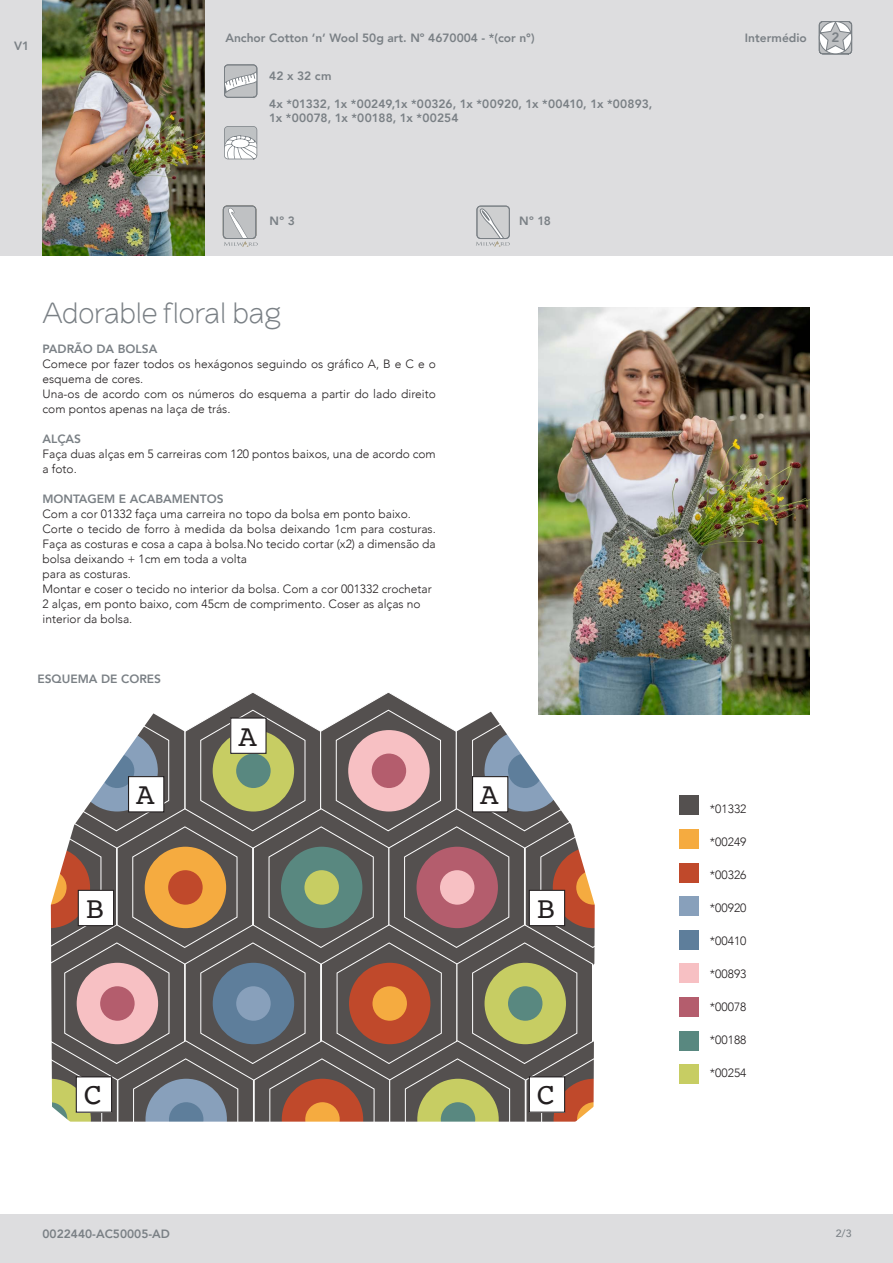
<style>
.page{position:relative;width:893px;height:1263px;background:#fff}
.page>*{position:absolute;margin:0;border:0;box-sizing:border-box;transform-origin:0 0}
.t1{font:30.6px "Courier";color:#231f20}
.t2{font:300 30px "Brownstone Sans";letter-spacing:-.015em;color:#7a8085}
.Number_of_Difficulty{font:800 13.5px "Avenir";color:#7a8085}
.t3{font:300 12px/15px "Avenir";color:#231f20}
.Design_No{font:800 12px/14.2px "Avenir";color:#7a8085}
.Image_description{font:800 12px "Avenir";color:#7a8085}
.t4{font:500 10.5px "Avenir";color:#7a8085}
</style>
<div class="page">
<svg style="left:161px;top:692px;width:324px;height:430px;background:#7f7269"></svg>
<svg style="left:50px;top:713px;width:111px;height:409px"></svg>
<svg style="left:485px;top:711px;width:231px;height:411px"></svg>
<div style="left:231px;top:718px;width:35px;height:35px;background:#fff"></div>
<div style="left:230px;top:717px;width:37px;height:37px;border:1px solid #231f20"></div>
<div style="left:78px;top:890px;width:36px;height:36px;background:#fff"></div>
<div style="left:78px;top:890px;width:36px;height:36px;border:1px solid #231f20"></div>
<div style="left:76px;top:1077px;width:36px;height:35px;background:#fff"></div>
<div style="left:76px;top:1076px;width:36px;height:37px;border:1px solid #231f20"></div>
<div style="left:529px;top:890px;width:36px;height:36px;background:#fff"></div>
<div style="left:529px;top:890px;width:36px;height:36px;border:1px solid #231f20"></div>
<div style="left:529px;top:1077px;width:36px;height:35px;background:#fff"></div>
<div style="left:529px;top:1076px;width:36px;height:37px;border:1px solid #231f20"></div>
<div style="left:129px;top:777px;width:35px;height:35px;background:#fff"></div>
<div style="left:128px;top:776px;width:36px;height:36px;border:1px solid #231f20"></div>
<div style="left:473px;top:777px;width:35px;height:35px;background:#fff"></div>
<div style="left:472px;top:776px;width:36px;height:36px;border:1px solid #231f20"></div>
<div style="left:0;top:1214px;width:893px;height:49px;background:#dddddf"></div>
<div style="left:0;top:0;width:893px;height:255px;background:#dddddf"></div>
<svg style="left:819px;top:21px;width:33px;height:33px"></svg>
<svg style="left:224px;top:126px;width:33px;height:33px"></svg>
<svg style="left:224px;top:65px;width:33px;height:33px"></svg>
<svg style="left:476px;top:208px;width:34px;height:39px"></svg>
<div style="left:477px;top:206px;width:33px;height:33px;border:1px solid #7a8085;border-radius:4px"></div>
<div style="left:679px;top:963px;width:20px;height:20px;background:#f7c0c3"></div>
<div style="left:679px;top:997px;width:20px;height:20px;background:#b45d6d"></div>
<div style="left:679px;top:863px;width:20px;height:19px;background:#c0492b"></div>
<div style="left:679px;top:896px;width:20px;height:20px;background:#88a0bb"></div>
<div style="left:679px;top:1031px;width:20px;height:19px;background:#598880"></div>
<div style="left:679px;top:829px;width:20px;height:20px;background:#f5ab40"></div>
<div style="left:679px;top:930px;width:20px;height:19px;background:#5e7e9b"></div>
<div style="left:679px;top:1064px;width:20px;height:20px;background:#c7cd63"></div>
<div style="left:679px;top:795px;width:20px;height:20px;background:#54504f"></div>
<img style="left:538px;top:308px;width:272px;height:406px">
<img style="left:43px;top:0;width:161px;height:255px">
<svg style="left:223px;top:206px;width:35px;height:41px"></svg>
<p class="Image_description" style="left:14px;top:36px;width:17px">V1</p>
<p class="Design_No" style="left:225px;top:31px;width:311px">Anchor Cotton ‘n‘ Wool 50g art. Nº 4670004 - *(cor n°)</p>
<p class="Design_No" style="left:745px;top:31px;width:64px">Intermédio</p>
<p class="Design_No" style="left:269px;top:68px;width:64px">42 x 32 cm</p>
<p class="Design_No" style="left:269px;top:97px;width:385px">4x *01332, 1x *00249,1x *00326, 1x *00920, 1x *00410, 1x *00893,<br>1x *00078, 1x *00188, 1x *00254</p>
<p class="Number_of_Difficulty" style="left:831px;top:27px;width:9px">2</p>
<p class="Design_No" style="left:270px;top:214px;width:27px">Nº 3</p>
<p class="Design_No" style="left:519px;top:213px;width:33px">Nº 18</p>
<p class="t2" style="left:43px;top:295px;width:240px">Adorable floral bag</p>
<p class="Design_No" style="left:43px;top:341px;width:116px">PADRÃO DA BOLSA</p>
<p class="t3" style="left:43px;top:356px;width:395px">Comece por fazer todos os hexágonos seguindo os gráfico A, B e C e o esquema de cores.</p>
<p class="t3" style="left:43px;top:386px;width:395px">Una-os de acordo com os números do esquema a partir do lado direito com pontos apenas na laça de trás.</p>
<p class="Design_No" style="left:43px;top:431px;width:40px">ALÇAS</p>
<p class="t3" style="left:43px;top:446px;width:395px">Faça duas alças em 5 carreiras com 120 pontos baixos, una de acordo com a foto.</p>
<p class="Design_No" style="left:43px;top:491px;width:183px">MONTAGEM E ACABAMENTOS</p>
<p class="t3" style="left:43px;top:506px;width:370px">Com a cor 01332 faça uma carreira no topo da bolsa em ponto baixo.</p>
<p class="t3" style="left:43px;top:521px;width:395px;text-align:justify">Corte o tecido de forro à medida da bolsa deixando 1cm para costuras.<br>Faça as costuras e cosa a capa à bolsa.No tecido cortar (x2) a dimensão da bolsa deixando + 1cm em toda a volta</p>
<p class="t3" style="left:43px;top:566px;width:90px">para as costuras.</p>
<p class="t3" style="left:43px;top:581px;width:391px">Montar e coser o tecido no interior da bolsa. Com a cor 001332 crochetar</p>
<p class="t3" style="left:43px;top:596px;width:380px">2 alças, em ponto baixo, com 45cm de comprimento. Coser as alças no</p>
<p class="t3" style="left:43px;top:611px;width:91px">interior da bolsa.</p>
<p class="Design_No" style="left:37px;top:671px;width:125px">ESQUEMA DE CORES</p>
<h1 class="t1" style="left:238px;top:712px;width:20px">A</h1>
<h1 class="t1" style="left:136px;top:771px;width:20px">A</h1>
<h1 class="t1" style="left:480px;top:771px;width:20px">A</h1>
<h1 class="t1" style="left:86px;top:884px;width:20px">B</h1>
<h1 class="t1" style="left:537px;top:884px;width:20px">B</h1>
<h1 class="t1" style="left:84px;top:1071px;width:20px">C</h1>
<h1 class="t1" style="left:537px;top:1071px;width:20px">C</h1>
<p class="t3" style="left:710px;top:801px;width:38px">*01332</p>
<p class="t3" style="left:710px;top:834px;width:38px">*00249</p>
<p class="t3" style="left:710px;top:867px;width:38px">*00326</p>
<p class="t3" style="left:710px;top:900px;width:38px">*00920</p>
<p class="t3" style="left:710px;top:933px;width:38px">*00410</p>
<p class="t3" style="left:710px;top:966px;width:38px">*00893</p>
<p class="t3" style="left:710px;top:999px;width:38px">*00078</p>
<p class="t3" style="left:710px;top:1032px;width:38px">*00188</p>
<p class="t3" style="left:710px;top:1065px;width:38px">*00254</p>
<p class="Design_No" style="left:43px;top:1226px;width:129px">0022440-AC50005-AD</p>
<p class="t4" style="left:836px;top:1225px;width:17px">2/3</p>
</div>
